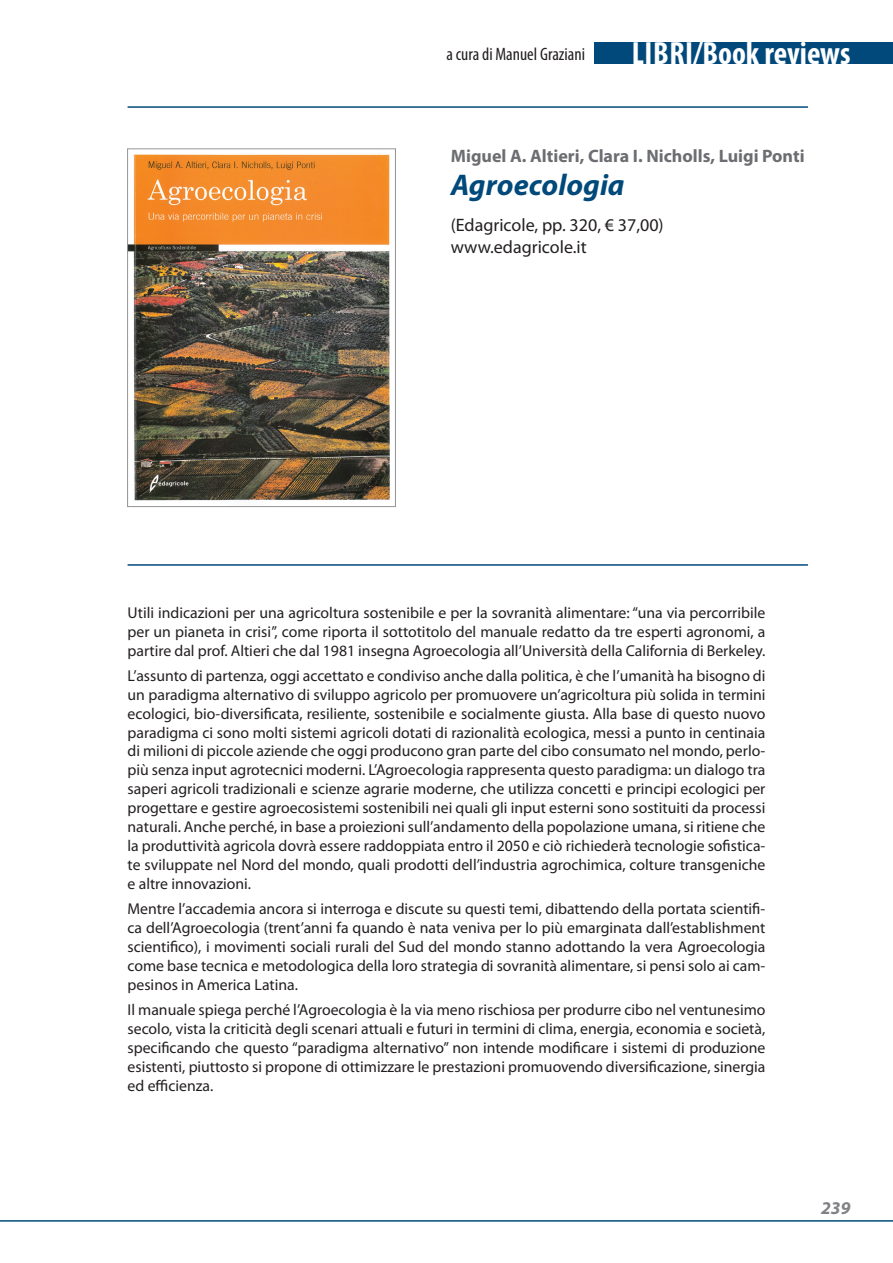
<style>
.page{position:relative;width:893px;height:1263px;background:#fff}
.page>*{position:absolute;margin:0;border:0;box-sizing:border-box;transform-origin:0 0}
.info_lavoro{font:700 condensed 32.25px "Myriad Pro";color:#fff}
.Titoli_grandi{font:italic 700 30px "Myriad Pro";color:#01497b}
.info_lavoro-2{font:18px "Myriad Pro";color:#231f20}
.Titoli_grandi-2{font:700 18px "Myriad Pro";color:#6c6d70}
.info_lavoro-3{font:condensed 18px "Myriad Pro";color:#231f20}
.t1{font:italic 700 18px "Myriad Pro";color:#808285}
.Testo_IT{font:15.75px/18.9px "Myriad Pro";color:#231f20;text-align:justify}
</style>
<div class="page">
<hr style="left:0;top:1220px;width:893px;height:1px;background:#01497b">
<hr style="left:128px;top:106px;width:680px;height:2px;background:#01497b">
<div style="left:594px;top:43px;width:299px;height:21px;background:#01497b"></div>
<hr style="left:128px;top:564px;width:680px;height:2px;background:#01497b">
<img style="left:129px;top:153px;width:261px;height:348px">
<div style="left:127px;top:149px;width:269px;height:358px;border:1px solid #939598"></div>
<p class="info_lavoro-3" style="left:446px;top:43px;width:140px">a cura di Manuel Graziani</p>
<p class="info_lavoro" style="left:632px;top:33px;width:220px">LIBRI/Book reviews</p>
<p class="Titoli_grandi-2" style="left:451px;top:145px;width:355px">Miguel A. Altieri, Clara I. Nicholls, Luigi Ponti</p>
<p class="Titoli_grandi" style="left:451px;top:166px;width:175px">Agroecologia</p>
<p class="info_lavoro-2" style="left:451px;top:214px;width:214px">(Edagricole, pp. 320, € 37,00)</p>
<p class="info_lavoro-2" style="left:451px;top:236px;width:137px">www.edagricole.it</p>
<p class="Testo_IT" style="left:128px;top:603px;width:639px">Utili indicazioni per una agricoltura sostenibile e per la sovranità alimentare: “una via percorribile per un pianeta in crisi”, come riporta il sottotitolo del manuale redatto da tre esperti agronomi, a partire dal prof. Altieri che dal 1981 insegna Agroecologia all’Università della California di Berkeley.</p>
<p class="Testo_IT" style="left:128px;top:666px;width:639px">L’assunto di partenza, oggi accettato e condiviso anche dalla politica, è che l’umanità ha bisogno di un paradigma alternativo di sviluppo agricolo per promuovere un’agricoltura più solida in termini ecologici, bio-diversificata, resiliente, sostenibile e socialmente giusta. Alla base di questo nuovo paradigma ci sono molti sistemi agricoli dotati di razionalità ecologica, messi a punto in centinaia di milioni di piccole aziende che oggi producono gran parte del cibo consumato nel mondo, perlo&shy;più senza input agrotecnici moderni. L’Agroecologia rappresenta questo paradigma: un dialogo tra saperi agricoli tradizionali e scienze agrarie moderne, che utilizza concetti e principi ecologici per progettare e gestire agroecosistemi sostenibili nei quali gli input esterni sono sostituiti da processi naturali. Anche perché, in base a proiezioni sull’andamento della popolazione umana, si ritiene che la produttività agricola dovrà essere raddoppiata entro il 2050 e ciò richiederà tecnologie sofistica&shy;te sviluppate nel Nord del mondo, quali prodotti dell’industria agrochimica, colture transgeniche e altre innovazioni.</p>
<p class="Testo_IT" style="left:128px;top:899px;width:639px">Mentre l’accademia ancora si interroga e discute su questi temi, dibattendo della portata scientifi&shy;ca dell’Agroecologia (trent’anni fa quando è nata veniva per lo più emarginata dall’establishment scientifico), i movimenti sociali rurali del Sud del mondo stanno adottando la vera Agroecologia come base tecnica e metodologica della loro strategia di sovranità alimentare, si pensi solo ai cam&shy;pesinos in America Latina.</p>
<p class="Testo_IT" style="left:128px;top:1000px;width:639px">Il manuale spiega perché l’Agroecologia è la via meno rischiosa per produrre cibo nel ventunesimo secolo, vista la criticità degli scenari attuali e futuri in termini di clima, energia, economia e società, specificando che questo “paradigma alternativo” non intende modificare i sistemi di produzione esistenti, piuttosto si propone di ottimizzare le prestazioni promuovendo diversificazione, sinergia ed efficienza.</p>
<p class="t1" style="left:821px;top:1196px;width:31px">239</p>
</div>
